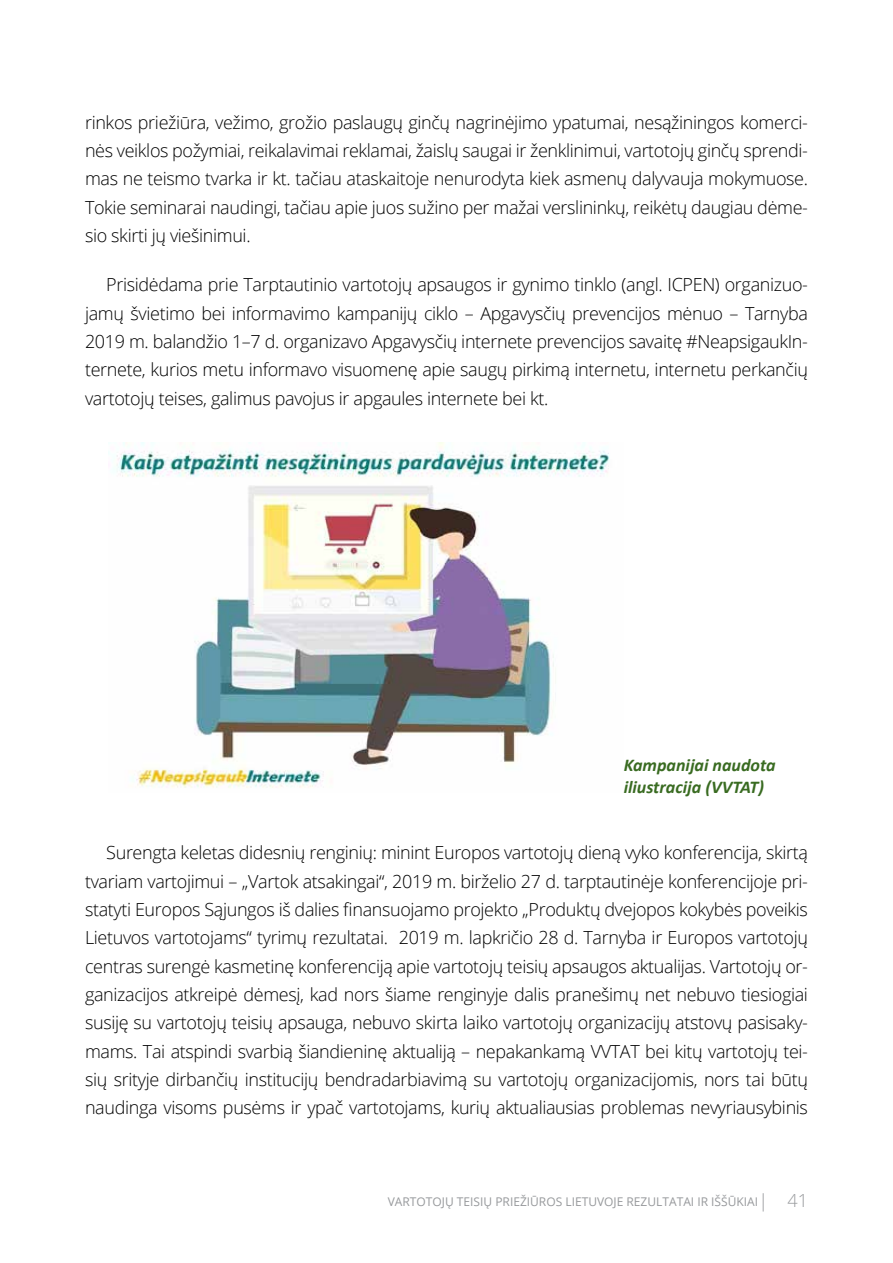
<style>
.page{position:relative;width:893px;height:1263px;background:#fff}
.page>*{position:absolute;margin:0;border:0;box-sizing:border-box;transform-origin:0 0}
.t1{font:300 18px/28.3px "Open Sans";letter-spacing:-.02em;color:#000;text-align:justify}
.t2{font:italic 700 18px/21.6px "Calibri";color:#396b21}
.t3{font:300 18px "Open Sans";color:#97999c}
.t4{font:12px "Open Sans";color:#97999c}
</style>
<div class="page">
<img style="left:108px;top:442px;width:502px;height:346px">
<p class="t1" style="left:85px;top:107px;width:724px">rinkos priežiūra, vežimo, grožio paslaugų ginčų nagrinėjimo ypatumai, nesąžiningos komerci&shy;nės veiklos požymiai, reikalavimai reklamai, žaislų saugai ir ženklinimui, vartotojų ginčų sprendi&shy;mas ne teismo tvarka ir kt. tačiau ataskaitoje nenurodyta kiek asmenų dalyvauja mokymuose.<br>Tokie seminarai naudingi, tačiau apie juos sužino per mažai verslininkų, reikėtų daugiau dėme&shy;sio skirti jų viešinimui.</p>
<p class="t1" style="left:85px;top:270px;width:724px;text-indent:21px">Prisidėdama prie Tarptautinio vartotojų apsaugos ir gynimo tinklo (angl. ICPEN) organizuo&shy;jamų švietimo bei informavimo kampanijų ciklo – Apgavysčių prevencijos mėnuo – Tarnyba 2019 m. balandžio 1–7 d. organizavo Apgavysčių internete prevencijos savaitę #NeapsigaukIn&shy;ternete, kurios metu informavo visuomenę apie saugų pirkimą internetu, internetu perkančių vartotojų teises, galimus pavojus ir apgaules internete bei kt.</p>
<p class="t2" style="left:624px;top:754px;width:153px">Kampanijai naudota iliustracija (VVTAT)</p>
<p class="t1" style="left:85px;top:838px;width:724px;text-indent:21px">Surengta keletas didesnių renginių: minint Europos vartotojų dieną vyko konferencija, skirtą tvariam vartojimui – „Vartok atsakingai“, 2019 m. birželio 27 d. tarptautinėje konferencijoje pri&shy;statyti Europos Sąjungos iš dalies finansuojamo projekto „Produktų dvejopos kokybės poveikis Lietuvos vartotojams“ tyrimų rezultatai. 2019 m. lapkričio 28 d. Tarnyba ir Europos vartotojų centras surengė kasmetinę konferenciją apie vartotojų teisių apsaugos aktualijas. Vartotojų or&shy;ganizacijos atkreipė dėmesį, kad nors šiame renginyje dalis pranešimų net nebuvo tiesiogiai susiję su vartotojų teisių apsauga, nebuvo skirta laiko vartotojų organizacijų atstovų pasisaky&shy;mams. Tai atspindi svarbią šiandieninę aktualiją – nepakankamą VVTAT bei kitų vartotojų tei&shy;sių srityje dirbančių institucijų bendradarbiavimą su vartotojų organizacijomis, nors tai būtų naudinga visoms pusėms ir ypač vartotojams, kurių aktualiausias problemas nevyriausybinis</p>
<p class="t3" style="left:758px;top:1188px;width:51px">| 41</p>
<p class="t4" style="left:388px;top:1193px;width:372px">VARTOTOJŲ TEISIŲ PRIEŽIŪROS LIETUVOJE REZULTATAI IR IŠŠŪKIAI</p>
</div>
